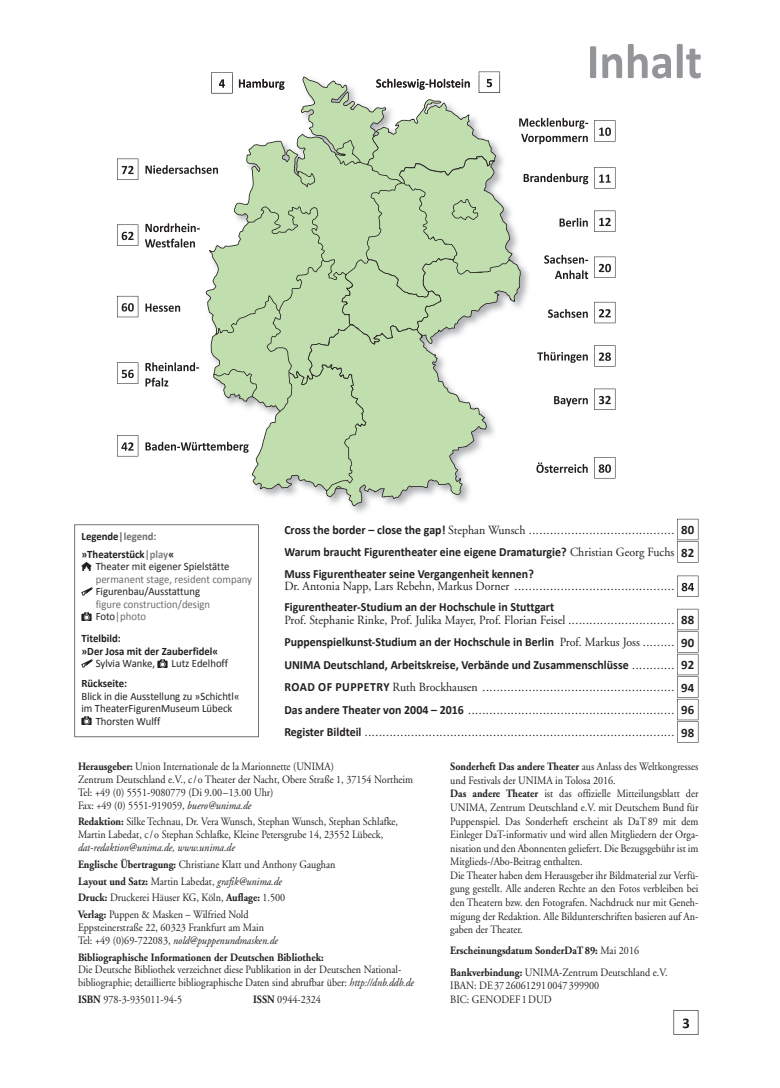
<style>
.page{position:relative;width:780px;height:1088px;background:#fff}
.page>*{position:absolute;margin:0;border:0;box-sizing:border-box;transform-origin:0 0}
.t1{font:700 12.88px/22.5px "Calibri";color:#231f20}
.t2{font:12.5px/22.5px "Adobe Garamond";color:#231f20;text-align:justify;scale:.95 1}
.t3{font:700 12.5px/21.2px "Calibri";color:#231f20;scale:.95 1}
.t4{font:11.25px/13.6px "Adobe Garamond";color:#231f20;scale:.9 1}
.t5{font:11.25px "Calibri";color:#231f20;scale:.95 1}
.t6{font:700 11.25px/21.2px "Adobe Garamond";color:#231f20;scale:.9 1}
.t7{font:700 11.25px/12.5px "Calibri";color:#231f20;scale:.95 1}
.t8{font:11.25px/12.5px "Calibri";color:#6c6d70;scale:.95 1}
.s1{color:#6c6d70}
.s2{color:#808285}
.s3{color:#231f20}
.s4{font-family:"Calibri";font-weight:700}
.s5{font-family:"Adobe Garamond";font-weight:400}
.s6{font-weight:700}
.s7{font-style:italic}
.s8{font-weight:400}
</style>
<div class="page">
<svg style="left:74px;top:524px;width:185px;height:213px"></svg>
<svg style="left:81px;top:659px;width:11px;height:8px"></svg>
<svg style="left:157px;top:659px;width:10px;height:8px"></svg>
<svg style="left:81px;top:717px;width:10px;height:7px"></svg>
<svg style="left:81px;top:563px;width:10px;height:7px"></svg>
<svg style="left:81px;top:588px;width:11px;height:7px"></svg>
<svg style="left:81px;top:613px;width:10px;height:7px"></svg>
<svg style="left:673px;top:1010px;width:25px;height:25px"></svg>
<svg style="left:117px;top:435px;width:21px;height:21px"></svg>
<svg style="left:117px;top:159px;width:21px;height:21px"></svg>
<svg style="left:117px;top:362px;width:21px;height:22px"></svg>
<svg style="left:117px;top:224px;width:21px;height:22px"></svg>
<svg style="left:117px;top:296px;width:21px;height:21px"></svg>
<svg style="left:677px;top:519px;width:21px;height:43px"></svg>
<svg style="left:677px;top:576px;width:21px;height:21px"></svg>
<svg style="left:677px;top:609px;width:21px;height:134px"></svg>
<svg style="left:145px;top:44px;width:555px;height:462px"></svg>
<p class="t7" style="left:81px;top:528px;width:99px;line-height:17.5px">Legende<span class="s1">|legend: </span>»Theaterstück<span class="s2">|play</span>«</p>
<p class="t5" style="left:96px;top:560px;width:142px">Theater mit eigener Spielstätte</p>
<p class="t8" style="left:96px;top:573px;width:166px">permanent stage, resident company</p>
<p class="t5" style="left:96px;top:585px;width:111px">Figurenbau/Ausstattung</p>
<p class="t8" style="left:96px;top:598px;width:122px">figure construction/design<br><span class="s3">Foto</span>|photo</p>
<p class="t7" style="left:81px;top:632px;width:145px">Titelbild:<br>»Der Josa mit der Zauberfidel«</p>
<p class="t5" style="left:96px;top:656px;width:64px">Sylvia Wanke,</p>
<p class="t5" style="left:172px;top:656px;width:61px">Lutz Edelhoff</p>
<p class="t7" style="left:81px;top:677px;width:49px">Rückseite:</p>
<p class="t5" style="left:81px;top:689px;width:168px">Blick in die Ausstellung zu »Schichtl«</p>
<p class="t5" style="left:81px;top:701px;width:160px">im TheaterFigurenMuseum Lübeck</p>
<p class="t5" style="left:96px;top:714px;width:69px">Thorsten Wulff</p>
<p class="t2" style="left:284px;top:519px;width:412px"><span class="s4">Cross the border – close the gap!</span> Stephan Wunsch .........................................</p>
<p class="t3" style="left:284px;top:542px;width:412px">Warum braucht Figurentheater eine eigene Dramaturgie? <span class="s5">Christian Georg Fuchs<br></span>Muss Figurentheater seine Vergangenheit kennen?</p>
<p class="t2" style="left:284px;top:575px;width:412px">Dr. Antonia Napp, Lars Rebehn, Markus Dorner .............................................</p>
<p class="t3" style="left:284px;top:597px;width:286px">Figurentheater-Studium an der Hochschule in Stuttgart</p>
<p class="t2" style="left:284px;top:609px;width:412px">Prof. Stephanie Rinke, Prof. Julika Mayer, Prof. Florian Feisel ..............................</p>
<p class="t3" style="left:284px;top:631px;width:412px;line-height:22.5px">Puppenspielkunst-Studium an der Hochschule in Berlin <span class="s5">Prof. Markus Joss .........<br></span>UNIMA Deutschland, Arbeitskreise, Verbände und Zusammenschlüsse <span class="s5">............</span></p>
<p class="t2" style="left:284px;top:676px;width:412px"><span class="s4">ROAD OF PUPPETRY</span> Ruth Brockhausen ......................................................<br><span class="s4">Das andere Theater von 2004 – 2016</span> ..........................................................<br><span class="s4">Register Bildteil</span> .......................................................................................</p>
<p class="t1" style="left:681px;top:519px;width:15px">80<br>82</p>
<p class="t1" style="left:681px;top:609px;width:15px;text-align:justify">88<br>90<br>92<br>94<br>96<br>98</p>
<p class="t4" style="left:78px;top:760px;width:374px;line-height:12.8px"><span class="s6">Herausgeber:</span> Union Internationale de la Marionnette (UNIMA)<br>Zentrum Deutsch land e.V., c / o Theater der Nacht, Obere Straße 1, 37154 Northeim Tel: +49 (0) 5551-9080779 (Di 9.00–13.00 Uhr)<br>Fax: +49 (0) 5551-919059, <span class="s7">buero@unima.de</span></p>
<p class="t4" style="left:78px;top:816px;width:357px;line-height:12.8px"><span class="s6">Redaktion:</span> Silke Technau, Dr. Vera Wunsch, Stephan Wunsch, Stephan Schlafke,<br>Martin Labedat, c / o Stephan Schlafke, Kleine Petersgrube 14, 23552 Lübeck,</p>
<p class="t4" style="left:78px;top:839px;width:287px;line-height:16.8px"><span class="s7">dat-redaktion@unima.de, www.unima.de<br></span><span class="s6">Englische Übertragung:</span> Christiane Klatt und Anthony Gaughan <span class="s6">Layout und Satz:</span> Martin Labedat, <span class="s7">grafik@unima.de<br></span><span class="s6">Druck:</span> Druckerei Häuser KG, Köln, <span class="s6">Auflage:</span> 1.500<br><span class="s6">Verlag:</span> Puppen &amp; Masken – Wilfried Nold</p>
<p class="t4" style="left:78px;top:921px;width:224px;line-height:12.8px">Eppsteinerstraße 22, 60323 Frankfurt am Main<br>Tel: +49 (0)69-722083, <span class="s7">nold@puppenundmasken.de</span></p>
<p class="t6" style="left:78px;top:946px;width:274px">Bibliographische Informationen der Deutschen Bibliothek:</p>
<p class="t4" style="left:78px;top:963px;width:375px;line-height:12.8px">Die Deutsche Bibliothek verzeichnet diese Publikation in der Deutschen National - bibliographie; detaillierte bibliographische Daten sind abrufbar über: <span class="s7">http://dnb.ddb.de</span></p>
<p class="t4" style="left:78px;top:993px;width:117px"><span class="s6">ISBN</span> 978-3-935011-94-5</p>
<p class="t4" style="left:253px;top:993px;width:77px"><span class="s6">ISSN</span> 0944-2324</p>
<p class="t4" style="left:450px;top:760px;width:277px"><span class="s6">Sonderheft Das andere Theater</span> aus Anlass des Weltkongresses und Festivals der UNIMA in Tolosa 2016.<br><span class="s6">Das andere Theater</span> ist das offizielle Mitteilungsblatt der UNIMA, Zentrum Deutschland e.V. mit Deutschem Bund für Puppenspiel. Das Sonderheft erscheint als DaT 89 mit dem Einleger DaT-informativ und wird allen Mitgliedern der Orga&shy;nisation und den Abonnenten geliefert. Die Bezugsgebühr ist im Mitglieds-/Abo-Beitrag enthalten.<br>Die Theater haben dem Herausgeber ihr Bildmaterial zur Verfü&shy;gung gestellt. Alle anderen Rechte an den Fotos verbleiben bei den Theatern bzw. den Fotografen. Nachdruck nur mit Geneh&shy;migung der Redaktion. Alle Bildunterschriften basieren auf An&shy;gaben der Theater.</p>
<p class="t6" style="left:450px;top:940px;width:243px">Erscheinungsdatum SonderDaT 89: <span class="s8">Mai 2016<br></span>Bankverbindung: <span class="s8">UNIMA-Zentrum Deutsch land e.V.</span></p>
<p class="t4" style="left:450px;top:979px;width:167px">IBAN: DE 37 26061291 0047 399900<br>BIC: GENODEF 1 DUD</p>
</div>
